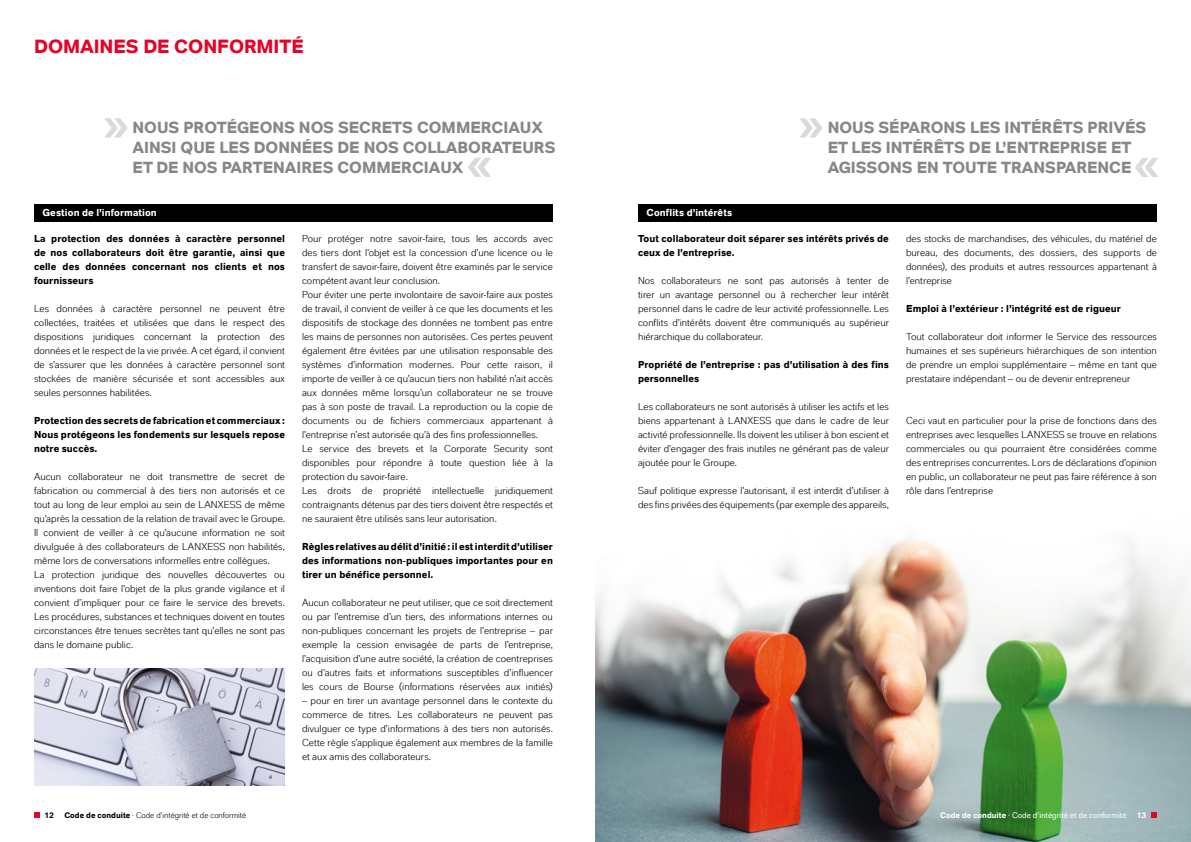
<style>
.page{position:relative;width:1191px;height:842px;background:#fff}
.page>*{position:absolute;margin:0;border:0;box-sizing:border-box;transform-origin:0 0}
.Überschrift_FR{font:700 19px "Lanxess";color:#e40428}
.Überschrift_FR-2{font:700 16px/20px "Lanxess";color:#878787}
.Fließtext_FR{font:10px/14px "Lanxess";letter-spacing:.005em;color:#000;text-align:justify}
.Fließtext_FR-2{font:700 10px/14px "Lanxess";letter-spacing:.005em;color:#000;text-align:justify}
.Fließtext_FR-3{font:700 10px "Lanxess";letter-spacing:.005em;color:#fff}
.t1{font:8px "Lanxess";color:#000}
.t2{font:8px "Lanxess Global Invers";color:#fff}
.t3{font:700 8px "Lanxess";color:#000}
.t4{font:700 8px "Lanxess";color:#fff}
.s1{font-weight:700}
.s2{font-family:"Lanxess";font-weight:700}
</style>
<div class="page">
<img style="left:595px;top:538px;width:596px;height:304px">
<img style="left:34px;top:668px;width:251px;height:117px">
<svg style="left:1151px;top:812px;width:6px;height:6px"></svg>
<svg style="left:34px;top:812px;width:6px;height:6px"></svg>
<div style="left:638px;top:204px;width:519px;height:17px;background:#000"></div>
<div style="left:34px;top:204px;width:519px;height:17px;background:#000"></div>
<svg style="left:104px;top:118px;width:24px;height:19px"></svg>
<svg style="left:468px;top:158px;width:23px;height:19px"></svg>
<svg style="left:799px;top:118px;width:23px;height:20px"></svg>
<svg style="left:1135px;top:158px;width:23px;height:19px"></svg>
<p class="Überschrift_FR" style="left:34px;top:35px;width:271px">DOMAINES DE CONFORMITÉ</p>
<p class="Überschrift_FR-2" style="left:133px;top:117px;width:424px">NOUS PROTÉGEONS NOS SECRETS COMMERCIAUX<br>AINSI QUE LES DONNÉES DE NOS COLLABORATEURS<br>ET DE NOS PARTENAIRES COMMERCIAUX</p>
<p class="Fließtext_FR-3" style="left:43px;top:207px;width:116px">Gestion de l’information</p>
<p class="Fließtext_FR-2" style="left:34px;top:232px;width:252px">La protection des données à caractère personnel de nos collaborateurs doit être garantie, ainsi que celle des données concernant nos clients et nos fournisseurs</p>
<p class="Fließtext_FR" style="left:34px;top:302px;width:252px">Les données à caractère personnel ne peuvent être collectées, traitées et utilisées que dans le respect des dispositions juridiques concernant la protection des données et le respect de la vie privée. A cet égard, il convient de s’assurer que les données à caractère personnel sont stockées de manière sécurisée et sont accessibles aux seules personnes habilitées.</p>
<p class="Fließtext_FR-2" style="left:34px;top:414px;width:252px">Protection des secrets de fabrication et commerciaux :<br>Nous protégeons les fondements sur lesquels repose notre succès.</p>
<p class="Fließtext_FR" style="left:34px;top:470px;width:252px">Aucun collaborateur ne doit transmettre de secret de fabrication ou commercial à des tiers non autorisés et ce tout au long de leur emploi au sein de LANXESS de même qu’après la cessation de la relation de travail avec le Groupe.<br>Il convient de veiller à ce qu’aucune information ne soit divulguée à des collaborateurs de LANXESS non habilités, même lors de conversations informelles entre collègues.</p>
<p class="Fließtext_FR" style="left:34px;top:568px;width:252px">La protection juridique des nouvelles découvertes ou inventions doit faire l’objet de la plus grande vigilance et il convient d’impliquer pour ce faire le service des brevets.<br>Les procédures, substances et techniques doivent en toutes circonstances être tenues secrètes tant qu’elles ne sont pas dans le domaine public.</p>
<p class="Fließtext_FR" style="left:302px;top:232px;width:252px">Pour protéger notre savoir-faire, tous les accords avec des tiers dont l’objet est la concession d’une licence ou le transfert de savoir-faire, doivent être examinés par le service compétent avant leur conclusion.</p>
<p class="Fließtext_FR" style="left:302px;top:288px;width:252px">Pour éviter une perte involontaire de savoir-faire aux postes de travail, il convient de veiller à ce que les documents et les dispositifs de stockage des données ne tombent pas entre les mains de personnes non autorisées. Ces pertes peuvent également être évitées par une utilisation responsable des systèmes d’information modernes. Pour cette raison, il importe de veiller à ce qu’aucun tiers non habilité n’ait accès aux données même lorsqu’un collaborateur ne se trouve pas à son poste de travail. La reproduction ou la copie de documents ou de fichiers commerciaux appartenant à l’entreprise n’est autorisée qu’à des fins professionnelles.</p>
<p class="Fließtext_FR" style="left:302px;top:442px;width:252px">Le service des brevets et la Corporate Security sont disponibles pour répondre à toute question liée à la protection du savoir-faire.</p>
<p class="Fließtext_FR" style="left:302px;top:484px;width:252px">Les droits de propriété intellectuelle juridiquement contraignants détenus par des tiers doivent être respectés et ne sauraient être utilisés sans leur autorisation.</p>
<p class="Fließtext_FR-2" style="left:302px;top:539px;width:252px">Règles relatives au délit d’initié : il est interdit d’utiliser des informations non-publiques importantes pour en tirer un bénéfice personnel.</p>
<p class="Fließtext_FR" style="left:302px;top:596px;width:252px">Aucun collaborateur ne peut utiliser, que ce soit directement ou par l’entremise d’un tiers, des informations internes ou non-publiques concernant les projets de l’entreprise – par exemple la cession envisagée de parts de l’entreprise, l’acquisition d’une autre société, la création de coentreprises ou d’autres faits et informations susceptibles d’influencer les cours de Bourse (informations réservées aux initiés)</p>
<p class="Fließtext_FR" style="left:302px;top:694px;width:252px">– pour en tirer un avantage personnel dans le contexte du commerce de titres. Les collaborateurs ne peuvent pas divulguer ce type d’informations à des tiers non autorisés.<br>Cette règle s’applique également aux membres de la famille et aux amis des collaborateurs.</p>
<p class="Fließtext_FR-3" style="left:646px;top:207px;width:87px">Conflits d’intérêts</p>
<p class="Überschrift_FR-2" style="left:827px;top:118px;width:320px">NOUS SÉPARONS LES INTÉRÊTS PRIVÉS<br>ET LES INTÉRÊTS DE L’ENTREPRISE ET<br>AGISSONS EN TOUTE TRANSPARENCE</p>
<p class="Fließtext_FR-2" style="left:638px;top:232px;width:252px">Tout collaborateur doit séparer ses intérêts privés de ceux de l’entreprise.</p>
<p class="Fließtext_FR" style="left:638px;top:274px;width:252px">Nos collaborateurs ne sont pas autorisés à tenter de tirer un avantage personnel ou à rechercher leur intérêt personnel dans le cadre de leur activité professionnelle. Les conflits d’intérêts doivent être communiqués au supérieur hiérarchique du collaborateur.</p>
<p class="Fließtext_FR-2" style="left:638px;top:358px;width:252px">Propriété de l’entreprise : pas d’utilisation à des fins personnelles</p>
<p class="Fließtext_FR" style="left:638px;top:400px;width:252px">Les collaborateurs ne sont autorisés à utiliser les actifs et les biens appartenant à LANXESS que dans le cadre de leur activité professionnelle. Ils doivent les utiliser à bon escient et éviter d’engager des frais inutiles ne générant pas de valeur ajoutée pour le Groupe.</p>
<p class="Fließtext_FR" style="left:638px;top:484px;width:252px">Sauf politique expresse l’autorisant, il est interdit d’utiliser à des fins privées des équipements (par exemple des appareils,</p>
<p class="Fließtext_FR" style="left:906px;top:232px;width:252px">des stocks de marchandises, des véhicules, du matériel de bureau, des documents, des dossiers, des supports de données), des produits et autres ressources appartenant à l’entreprise</p>
<p class="Fließtext_FR-2" style="left:906px;top:301px;width:216px">Emploi à l’extérieur : l’intégrité est de rigueur</p>
<p class="Fließtext_FR" style="left:906px;top:330px;width:252px">Tout collaborateur doit informer le Service des ressources humaines et ses supérieurs hiérarchiques de son intention de prendre un emploi supplémentaire – même en tant que prestataire indépendant – ou de devenir entrepreneur</p>
<p class="Fließtext_FR" style="left:906px;top:414px;width:252px">Ceci vaut en particulier pour la prise de fonctions dans des entreprises avec lesquelles LANXESS se trouve en relations commerciales ou qui pourraient être considérées comme des entreprises concurrentes. Lors de déclarations d’opinion en public, un collaborateur ne peut pas faire référence à son rôle dans l’entreprise</p>
<p class="t3" style="left:44px;top:810px;width:11px">12</p>
<p class="t1" style="left:64px;top:810px;width:183px"><span class="s1">Code de conduite</span> · Code d’intégrité et de conformité</p>
<p class="t2" style="left:940px;top:810px;width:188px"><span class="s2">Code de conduite</span> · Code d’intégrité et de conformité</p>
<p class="t4" style="left:1136px;top:810px;width:11px">13</p>
</div>
